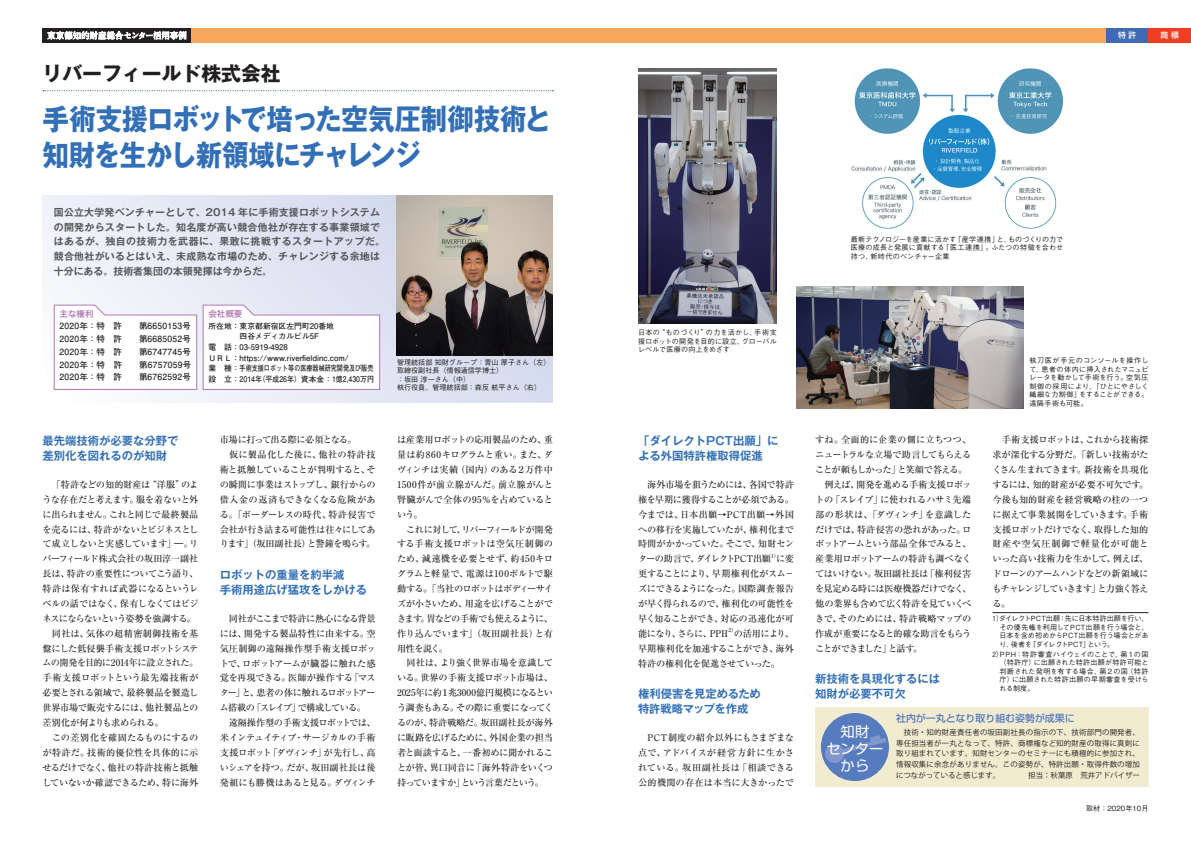
<style>
.page{position:relative;width:1191px;height:842px;background:#fff}
.page>*{position:absolute;margin:0;border:0;box-sizing:border-box;transform-origin:0 0}
.t1{font:700 29.1px/35.4px "Gothic MB101 Pro";letter-spacing:-.02em;color:#326fb7;scale:.91 1}
.t2{font:700 19.8px "Gothic MB101 Pro";color:#231f20}
.t3{font:14.2px/17px "Shin Go Pro Regular 90 pv RKSJ H";color:#fff;text-align:center}
.t4{font:700 11.3px/14.9px "Gothic MB101 Pro De";color:#326fb7}
.t5{font:700 9.9px/14.9px "Gothic MB101 Pro De";letter-spacing:.03em;color:#57585a}
.t6{font:500 9.9px "Shin Go Pro";color:#557bbe}
.t7{font:500 9.2px/14.9px "Ryumin Pro";letter-spacing:-.035em;color:#231f20}
.t8{font:700 8.5px/12.8px "Futo Go B101 Pro";letter-spacing:.03em;color:#231f20;text-align:justify}
.t9{font:8.5px "Hira Kaku Pro N W6";color:#b279b4}
.t10{font:700 7.8px/10.6px "Futo Go B101 Pro";color:#231f20}
.t11{font:500 7.8px "Shin Go Pro";color:#fff}
.t12{font:7.4px/10.6px "Koz Go Pro";letter-spacing:.025em;color:#231f20;text-align:justify}
.t13{font:7.4px "Koz Go Pro";color:#231f20}
.t14{font:500 7.1px/8.5px "Gothic BBB Pro";color:#231f20;text-align:justify}
.t15{font:500 5.4px "Ryumin Pro";color:#231f20}
</style>
<div class="page">
<div style="left:43px;top:28px;width:1148px;height:15px;background:#f9a75d"></div>
<div style="left:43px;top:28px;width:148px;height:15px;background:#231f20"></div>
<svg style="left:47px;top:30px;width:139px;height:10px"></svg>
<svg style="left:43px;top:90px;width:510px;height:1px"></svg>
<div style="left:43px;top:196px;width:510px;height:207px;background:linear-gradient(to right,#f1f3f9,#d4daee)"></div>
<div style="left:815px;top:707px;width:333px;height:80px;background:#f1ebd0"></div>
<div style="left:821px;top:713px;width:68px;height:68px;background:#567bbe;border-radius:50%"></div>
<svg style="left:824px;top:735px;width:62px;height:29px"></svg>
<img style="left:638px;top:68px;width:139px;height:255px">
<img style="left:797px;top:286px;width:226px;height:122px">
<div style="left:1106px;top:28px;width:42px;height:15px;background:#406ab4"></div>
<div style="left:1148px;top:28px;width:43px;height:15px;background:#ef3e22"></div>
<hr style="left:992px;top:612px;width:156px;height:1px;background:#231f20">
<img style="left:397px;top:196px;width:156px;height:160px">
<svg style="left:54px;top:304px;width:326px;height:86px"></svg>
<img style="left:851px;top:69px;width:211px;height:160px">
<h2 class="t2" style="left:43px;top:57px;width:240px">リバーフィールド株式会社</h2>
<h1 class="t1" style="left:43px;top:98px;width:560px">手術支援ロボットで培った空気圧制御技術と知財を生かし新領域にチャレンジ</h1>
<p class="t5" style="left:54px;top:203px;width:332px">国公立大学発ベンチャーとして、2014 年に手術支援ロボットシステムの開発からスタートした。知名度が高い競合他社が存在する事業領域ではあるが、独自の技術力を武器に、果敢に挑戦するスタートアップだ。競合他社がいるとはいえ、未成熟な市場のため、チャレンジする余地は十分にある。技術者集団の本領発揮は今からだ。</p>
<p class="t9" style="left:60px;top:306px;width:36px">主な権利</p>
<p class="t8" style="left:60px;top:319px;width:133px">2020年：特　許　　第6650153号2020年：特　許　　第6685052号2020年：特　許　　第6747745号2020年：特　許　　第6757059号2020年：特　許　　第6762592号</p>
<p class="t9" style="left:208px;top:306px;width:36px">会社概要</p>
<p class="t10" style="left:208px;top:319px;width:167px">所在地：東京都新宿区左門町20番地<br>　　　　四谷メディカルビル5F<br>電　話：03-5919-4928<br>ＵＲＬ：https://www.riverfieldinc.com/<br>業　種：手術支援ロボット等の医療器械研究開発及び販売設　立：2014年（平成26年）資本金：1億2,430万円</p>
<p class="t14" style="left:397px;top:357px;width:155px;text-align:left">管理統括部 知財グループ：青山 厚子さん（左）取締役副社長（情報通信学博士）<br>：坂田 淳一さん（中）<br>執行役員、管理統括部：森反 航平さん（右）</p>
<p class="t11" style="left:1118px;top:29px;width:20px">特 許</p>
<p class="t11" style="left:1160px;top:29px;width:20px">商 標</p>
<p class="t14" style="left:638px;top:327px;width:140px">日本の“ものづくり”の力を活かし、手術支援ロボットの開発を目的に設立、グローバルレベルで医療の向上をめざす</p>
<p class="t14" style="left:850px;top:234px;width:214px">最新テクノロジーを産業に活かす「産学連携」と、ものづくりの力で医療の成長と発展に貢献する「医工連携」。ふたつの特徴を合わせ持つ、新時代のベンチャー企業</p>
<p class="t14" style="left:1029px;top:356px;width:121px">執刀医が手元のコンソールを操作して、患者の体内に挿入されたマニュピレータを動かして手術を行う。空気圧制御の採用により、「ひとにやさしく繊細な力制御」をすることができる。遠隔手術も可能。</p>
<p class="t4" style="left:43px;top:432px;width:138px">最先端技術が必要な分野で差別化を図れるのが知財</p>
<p class="t7" style="left:43px;top:476px;width:157px">　「特許などの知的財産は“洋服”のような存在だと考えます。服を着ないと外に出られません。これと同じで最終製品を売るには、特許がないとビジネスとして成立しないと実感しています」―。リバーフィールド株式会社の坂田淳一副社長は、特許の重要性についてこう語り、特許は保有すれば武器になるというレベルの話ではなく、保有しなくてはビジネスにならないという姿勢を強調する。　同社は、気体の超精密制御技術を基盤にした低侵襲手術支援ロボットシステムの開発を目的に2014年に設立された。手術支援ロボットという最先端技術が必要とされる領域で、最終製品を製造し世界市場で販売するには、他社製品との差別化が何よりも求められる。<br>　この差別化を確固たるものにするのが特許だ。技術的優位性を具体的に示せるだけでなく、他社の特許技術と抵触していないか確認できるため、特に海外</p>
<p class="t7" style="left:220px;top:432px;width:157px">市場に打って出る際に必須となる。<br>　仮に製品化した後に、他社の特許技術と抵触していることが判明すると、その瞬間に事業はストップし、銀行からの借入金の返済もできなくなる危険がある。「ボーダーレスの時代、特許侵害で会社が行き詰まる可能性は往々にしてあります」（坂田副社長）と警鐘を鳴らす。</p>
<p class="t4" style="left:220px;top:566px;width:149px">ロボットの重量を約半減<br>手術用途広げ猛攻をしかける</p>
<p class="t7" style="left:220px;top:610px;width:157px">　同社がここまで特許に熱心になる背景には、開発する製品特性に由来する。空気圧制御の遠隔操作型手術支援ロボットで、ロボットアームが臓器に触れた感覚を再現できる。医師が操作する「マスター」と、患者の体に触れるロボットアーム搭載の「スレイブ」で構成している。　遠隔操作型の手術支援ロボットでは、米インテュイティブ・サージカルの手術支援ロボット「ダヴィンチ」が先行し、高いシェアを持つ。だが、坂田副社長は後発組にも勝機はあると見る。ダヴィンチ</p>
<p class="t4" style="left:638px;top:432px;width:142px">「ダイレクトPCT出願」による外国特許権取得促進</p>
<p class="t7" style="left:638px;top:476px;width:157px;text-align:justify">　海外市場を狙うためには、各国で特許権を早期に獲得することが必須である。今までは、日本出願→PCT出願→外国への移行を実施していたが、権利化まで時間がかかっていた。そこで、知財センターの助言で、ダイレクトPCT出願</p>
<p class="t7" style="left:815px;top:432px;width:157px">すね。全面的に企業の側に立ちつつ、ニュートラルな立場で助言してもらえることが頼もしかった」と笑顔で答える。　例えば、開発を進める手術支援ロボットの「スレイブ」に使われるハサミ先端部の形状は、「ダヴィンチ」を意識しただけでは、特許侵害の恐れがあった。ロボットアームという部品全体でみると、産業用ロボットアームの特許も調べなくてはいけない。坂田副社長は「権利侵害を見定める時には医療機器だけでなく、他の業界も含めて広く特許を見ていくべきで、そのためには、特許戦略マップの作成が重要になると的確な助言をもらうことができました」と話す。</p>
<p class="t4" style="left:815px;top:670px;width:126px">新技術を具現化するには知財が必要不可欠</p>
<p class="t7" style="left:397px;top:432px;width:157px">は産業用ロボットの応用製品のため、重量は約860キログラムと重い。また、ダヴィンチは実績（国内）のある２万件中<br>1500件が前立腺がんだ。前立腺がんと腎臓がんで全体の95％を占めているという。<br>　これに対して、リバーフィールドが開発する手術支援ロボットは空気圧制御のため、減速機を必要とせず、約450キログラムと軽量で、電源は100ボルトで駆動する。「当社のロボットはボディーサイズが小さいため、用途を広げることができます。胃などの手術でも使えるように、作り込んでいます」（坂田副社長）と有用性を説く。<br>　同社は、より強く世界市場を意識している。世界の手術支援ロボット市場は、<br>2025年に約１兆3000億円規模になるという調査もある。その際に重要になってくるのが、特許戦略だ。坂田副社長が海外に販路を広げるために、外国企業の担当者と面談すると、一番初めに聞かれることが皆、異口同音に「海外特許をいくつ持っていますか」という言葉だという。</p>
<p class="t7" style="left:992px;top:432px;width:157px;text-align:justify">　手術支援ロボットは、これから技術探求が深化する分野だ。「新しい技術がたくさん生まれてきます。新技術を具現化するには、知的財産が必要不可欠です。今後も知的財産を経営戦略の柱の一つに据えて事業展開をしていきます。手術支援ロボットだけでなく、取得した知的財産や空気圧制御で軽量化が可能といった高い技術力を生かして、例えば、ドローンのアームハンドなどの新領域にもチャレンジしていきます」と力強く答える。</p>
<p class="t15" style="left:771px;top:551px;width:7px">1</p>
<p class="t7" style="left:638px;top:551px;width:157px;text-align:justify;text-indent:138px">に変更することにより、早期権利化がスム－ズにできるようになった。国際調査報告が早く得られるので、権利化の可能性を早く知ることができ、対応の迅速化が可能になり、さらに、PPH</p>
<p class="t14" style="left:999px;top:614px;width:150px;text-indent:-7px">1ダイレクトPCT出願：先に日本特許出願を行い、その優先権を利用してPCT出願を行う場合と、日本を含め初めからPCT出願を行う場合とがあり、後者を「ダイレクトPCT」という。</p>
<p class="t14" style="left:999px;top:649px;width:150px;text-indent:-7px">2PPH：特許審査ハイウェイのことで、第１の国（特許庁）に出願された特許出願が特許可能と判断された発明を有する場合、第２の国（特許庁）に出願された特許出願の早期審査を受けられる制度。</p>
<p class="t15" style="left:728px;top:626px;width:7px">2</p>
<p class="t7" style="left:638px;top:625px;width:157px;text-align:justify;text-indent:96px">の活用により、早期権利化を加速することができ、海外特許の権利化を促進させていった。</p>
<p class="t4" style="left:638px;top:685px;width:124px">権利侵害を見定めるため特許戦略マップを作成</p>
<p class="t7" style="left:638px;top:729px;width:157px;text-align:justify">　PCT制度の紹介以外にもさまざまな点で、アドバイスが経営方針に生かされている。坂田副社長は「相談できる公的機関の存在は本当に大きかったで</p>
<p class="t6" style="left:896px;top:710px;width:180px">社内が一丸となり取り組む姿勢が成果に</p>
<p class="t12" style="left:896px;top:727px;width:245px">　技術・知的財産責任者の坂田副社長の指示の下、技術部門の開発者、専任担当者が一丸となって、特許、商標権など知的財産の取得に真剣に取り組まれています。知財センターのセミナーにも積極的に参加され、情報収集に余念がありません。この姿勢が、特許出願・取得件数の増加につながっていると感じます。</p>
<h3 class="t3" style="left:826px;top:721px;width:58px">知財<br>センターから</h3>
<p class="t13" style="left:1028px;top:770px;width:113px">担当：秋葉原　荒井アドバイザー</p>
<p class="t14" style="left:1086px;top:803px;width:64px">取材：2020年10月</p>
</div>
